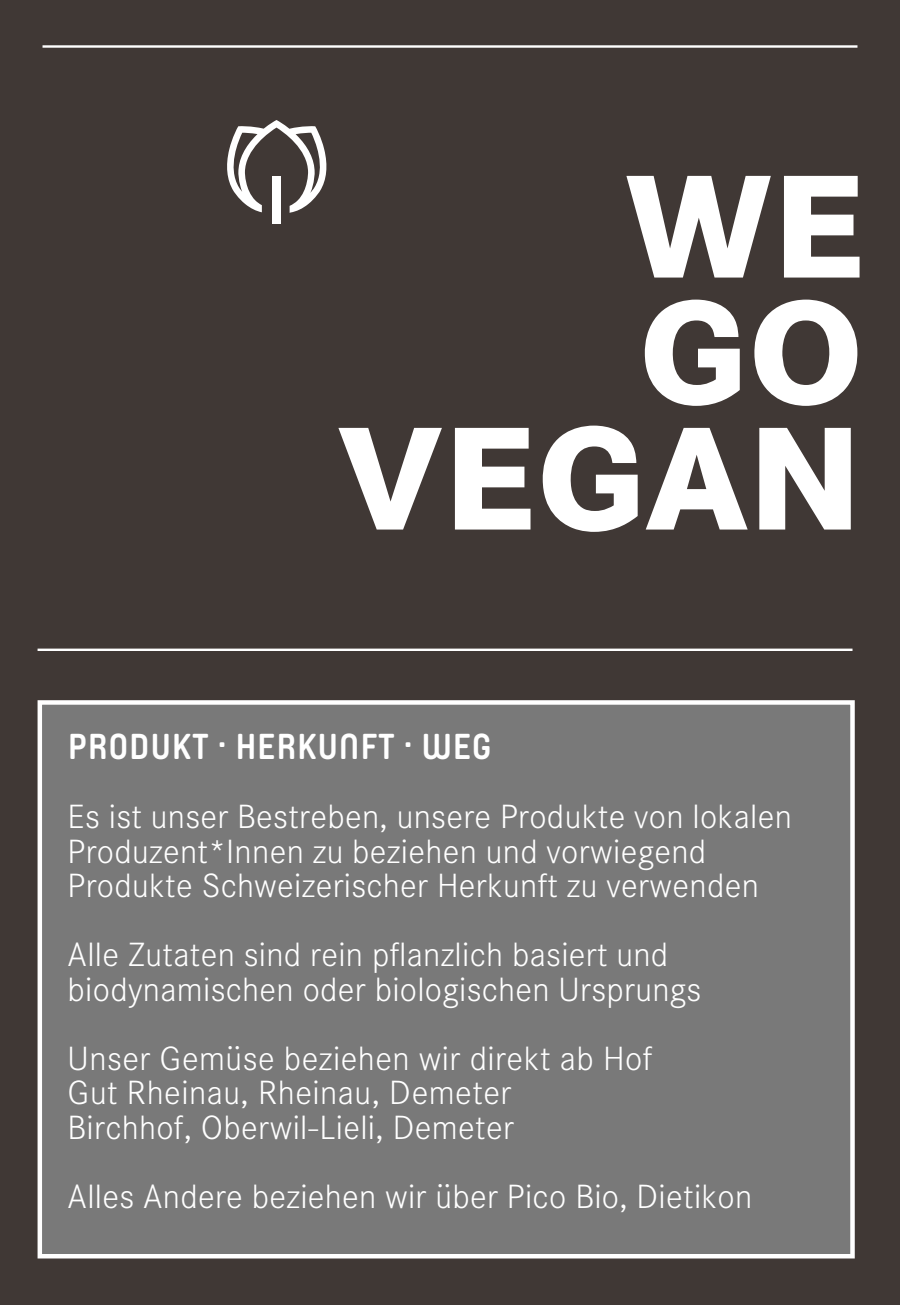
<style>
.page{position:relative;width:900px;height:1305px;background:#403835}
.page>*{position:absolute;margin:0;border:0;box-sizing:border-box;transform-origin:0 0}
.t1{font:800 144px "Corporate SBQ";letter-spacing:.01em;color:#fff}
.Titel___Klein{font:700 36px "Yummo";letter-spacing:.02em;color:#fff}
.Allergene{font:300 33px/34.5px "Corporate SBQ";letter-spacing:.01em;color:#fff}
.hyperlink{font:300 33px/34.5px "Corporate SBQ";letter-spacing:.01em;color:#fff}
</style>
<div class="page">
<hr style="left:43px;top:45px;width:814px;height:3px;background:#fff">
<hr style="left:38px;top:649px;width:815px;height:2px;background:#fff">
<div style="left:40px;top:702px;width:813px;height:554px;background:#797979"></div>
<div style="left:38px;top:700px;width:817px;height:558px;border:4px solid #fff"></div>
<div style="left:272px;top:176px;width:9px;height:48px;background:#fff"></div>
<svg style="left:227px;top:120px;width:99px;height:93px"></svg>
<p class="t1" style="left:626px;top:134px;width:238px">WE</p>
<p class="t1" style="left:640px;top:260px;width:224px">GO</p>
<p class="t1" style="left:338px;top:386px;width:526px">VEGAN</p>
<p class="Titel___Klein" style="left:68px;top:714px;width:425px">PRODUKT . HERKUNFT . WEG</p>
<p class="Allergene" style="left:68px;top:800px;width:726px">Es ist unser Bestreben, unsere Produkte von lokalen<br>Produzent*Innen zu beziehen und vorwiegend<br>Produkte Schweizerischer Herkunft zu verwenden</p>
<p class="hyperlink" style="left:68px;top:938px;width:635px">Alle Zutaten sind rein pflanzlich basiert und biodynamischen oder biologischen Ursprungs</p>
<p class="Allergene" style="left:68px;top:1041px;width:586px">Unser Gemüse beziehen wir direkt ab Hof<br>Gut Rheinau, Rheinau, Demeter</p>
<p class="hyperlink" style="left:68px;top:1110px;width:448px">Birchhof, Oberwil-Lieli, Demeter</p>
<p class="hyperlink" style="left:68px;top:1179px;width:686px">Alles Andere beziehen wir über Pico Bio, Dietikon</p>
</div>
